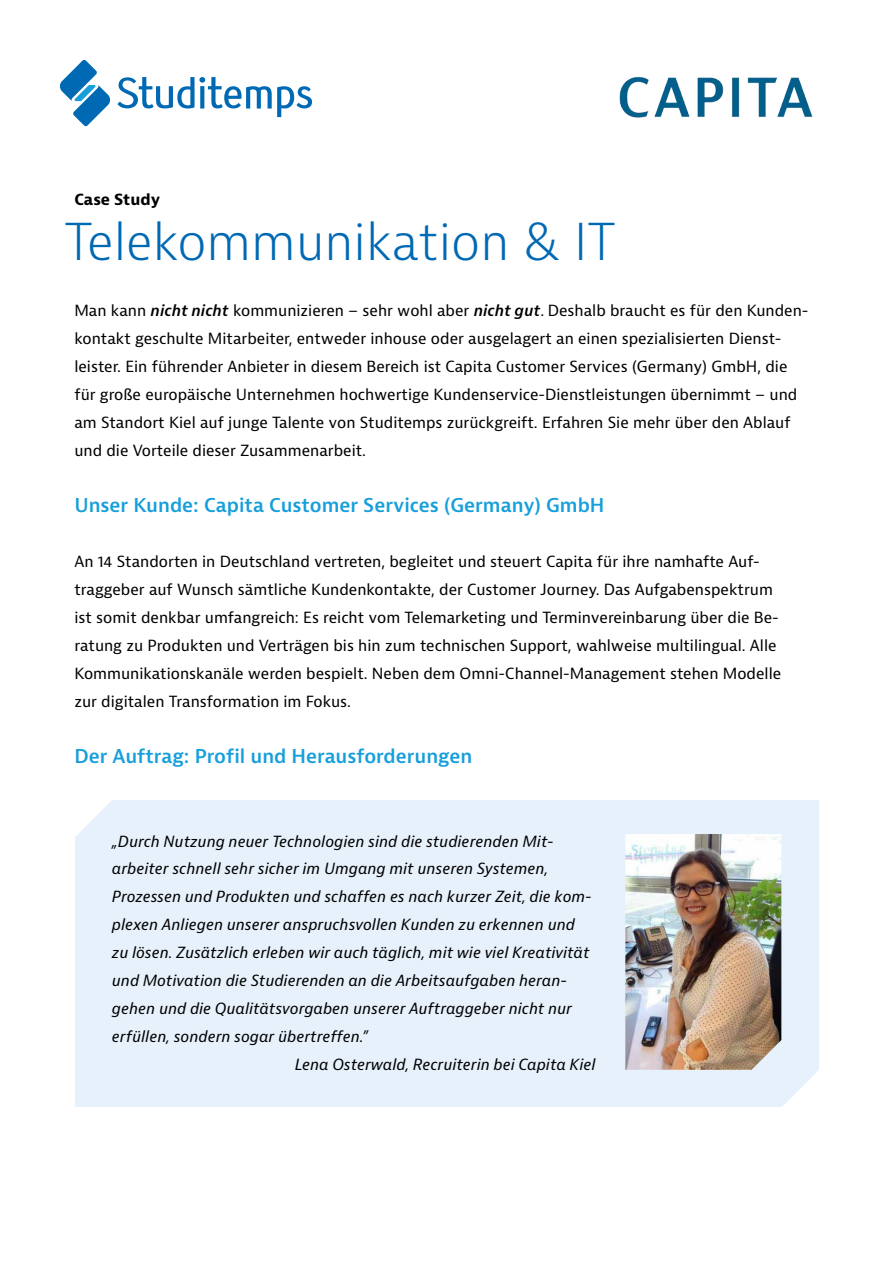
<style>
.page{position:relative;width:893px;height:1263px;background:#fff}
.page>*{position:absolute;margin:0;border:0;box-sizing:border-box;transform-origin:0 0}
.t1{font:300 49.5px "Bernina Sans";color:#0069b4}
.t2{font:600 18.6px "Bernina Sans";color:#169fdb}
.t3{font:15px/27.9px "Bernina Sans";color:#000}
.t4{font:italic 15px "Bernina Sans";color:#000}
.t5{font:700 15px "Bernina Sans";color:#000}
.s1{font-weight:600;font-style:italic}
</style>
<div class="page">
<div style="left:75px;top:800px;width:744px;height:307px;background:#e7f1fb"></div>
<svg style="left:60px;top:60px;width:50px;height:66px"></svg>
<svg style="left:117px;top:77px;width:195px;height:40px"></svg>
<img style="left:619px;top:76px;width:194px;height:42px">
<img style="left:625px;top:834px;width:156px;height:236px">
<p class="t5" style="left:74px;top:189px;width:87px">Case Study</p>
<h1 class="t1" style="left:64px;top:210px;width:553px">Telekommunikation &amp; IT</h1>
<p class="t3" style="left:74px;top:297px;width:736px">Man kann <span class="s1">nicht nicht</span> kommunizieren – sehr wohl aber <span class="s1">nicht gut</span>. Deshalb braucht es für den Kunden&shy;kontakt geschulte Mitarbeiter, entweder inhouse oder ausgelagert an einen spezialisierten Dienst&shy;leister. Ein führender Anbieter in diesem Bereich ist Capita Customer Services (Germany) GmbH, die für große europäische Unternehmen hochwertige Kundenservice-Dienstleistungen übernimmt – und am Standort Kiel auf junge Talente von Studitemps zurückgreift. Erfahren Sie mehr über den Ablauf und die Vorteile dieser Zusammenarbeit.</p>
<p class="t2" style="left:74px;top:493px;width:532px">Unser Kunde: Capita Customer Services (Germany) GmbH</p>
<p class="t3" style="left:74px;top:548px;width:708px">An 14 Standorten in Deutschland vertreten, begleitet und steuert Capita für ihre namhafte Auf&shy;traggeber auf Wunsch sämtliche Kundenkontakte, der Customer Journey. Das Aufgabenspektrum ist somit denkbar umfangreich: Es reicht vom Telemarketing und Terminvereinbarung über die Be&shy;ratung zu Produkten und Verträgen bis hin zum technischen Support, wahlweise multilingual. Alle Kommunikationskanäle werden bespielt. Neben dem Omni-Channel-Management stehen Modelle zur digitalen Transformation im Fokus.</p>
<p class="t2" style="left:74px;top:744px;width:399px">Der Auftrag: Profil und Herausforderungen</p>
<p class="t4" style="left:112px;top:831px;width:443px">„Durch Nutzung neuer Technologien sind die studierenden Mit-</p>
<p class="t4" style="left:112px;top:859px;width:438px">arbeiter schnell sehr sicher im Umgang mit unseren Systemen,</p>
<p class="t4" style="left:112px;top:887px;width:481px">Prozessen und Produkten und schaffen es nach kurzer Zeit, die kom-</p>
<p class="t4" style="left:112px;top:915px;width:465px">plexen Anliegen unserer anspruchsvollen Kunden zu erkennen und</p>
<p class="t4" style="left:112px;top:943px;width:479px">zu lösen. Zusätzlich erleben wir auch täglich, mit wie viel Kreativität</p>
<p class="t4" style="left:112px;top:971px;width:457px">und Motivation die Studierenden an die Arbeitsaufgaben heran-</p>
<p class="t4" style="left:112px;top:999px;width:462px">gehen und die Qualitätsvorgaben unserer Auftraggeber nicht nur</p>
<p class="t4" style="left:112px;top:1026px;width:258px">erfüllen, sondern sogar übertreffen.”</p>
<p class="t4" style="left:295px;top:1054px;width:302px">Lena Osterwald, Recruiterin bei Capita Kiel</p>
</div>
